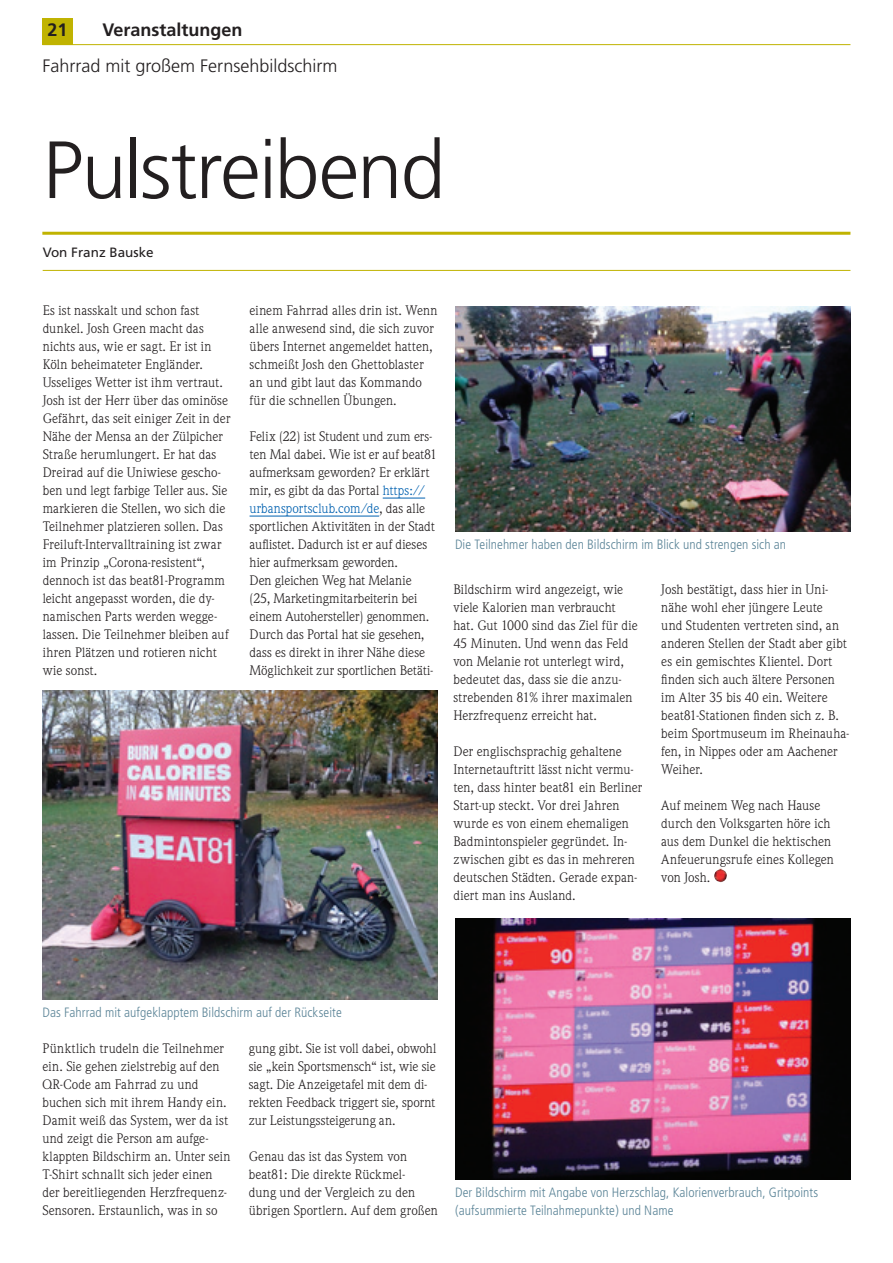
<style>
.page{position:relative;width:893px;height:1263px;background:#fff}
.page>*{position:absolute;margin:0;border:0;box-sizing:border-box;transform-origin:0 0}
.t1{font:300 81px "Frutiger";letter-spacing:-.025em;color:#231f20}
.t2{font:300 18px "Frutiger";color:#231f20}
.t3{font:700 18px "Frutiger";color:#231f20}
.t4{font:13.5px/18px "Weidemann";letter-spacing:.005em;color:#231f20}
.t5{font:300 condensed 13.5px/18px "Frutiger";letter-spacing:.005em;color:#5b8497}
.t6{font:13.5px "Frutiger";color:#231f20}
.s1{color:#0161b0}
</style>
<div class="page">
<hr style="left:43px;top:270px;width:807px;height:1px;background:#c0b301">
<hr style="left:42px;top:232px;width:808px;height:3px;background:#c0b301">
<hr style="left:42px;top:44px;width:808px;height:1px;background:#c0b301">
<div style="left:43px;top:18px;width:30px;height:26px;background:#c0b301"></div>
<hr style="left:383px;top:498px;width:42px;height:1px;background:#0161b0">
<hr style="left:250px;top:516px;width:129px;height:1px;background:#0161b0">
<img style="left:714px;top:868px;width:13px;height:14px">
<img style="left:43px;top:691px;width:395px;height:308px">
<img style="left:455px;top:306px;width:395px;height:225px">
<img style="left:455px;top:918px;width:395px;height:261px">
<h2 class="t3" style="left:48px;top:19px;width:22px">21</h2>
<h2 class="t3" style="left:102px;top:19px;width:142px">Veranstaltungen</h2>
<h2 class="t2" style="left:42px;top:56px;width:297px">Fahrrad mit großem Fernsehbildschirm</h2>
<h1 class="t1" style="left:43px;top:124px;width:404px">Pulstreibend</h1>
<p class="t6" style="left:43px;top:244px;width:113px">Von Franz Bauske</p>
<p class="t4" style="left:43px;top:301px;width:189px">Es ist nasskalt und schon fast dunkel. Josh Green macht das nichts aus, wie er sagt. Er ist in<br>Köln beheimateter Engländer.<br>Usseliges Wetter ist ihm vertraut.<br>Josh ist der Herr über das ominöse<br>Gefährt, das seit einiger Zeit in der<br>Nähe der Mensa an der Zülpicher<br>Straße herumlungert. Er hat das<br>Dreirad auf die Uniwiese gescho&shy;ben und legt farbige Teller aus. Sie markieren die Stellen, wo sich die<br>Teilnehmer platzieren sollen. Das<br>Freiluft-Intervalltraining ist zwar im Prinzip „Corona-resistent“, dennoch ist das beat81-Programm leicht angepasst worden, die dy&shy;namischen Parts werden wegge&shy;lassen. Die Teilnehmer bleiben auf ihren Plätzen und rotieren nicht wie sonst.</p>
<p class="t4" style="left:250px;top:301px;width:189px">einem Fahrrad alles drin ist. Wenn alle anwesend sind, die sich zuvor übers Internet angemeldet hatten, schmeißt Josh den Ghettoblaster an und gibt laut das Kommando für die schnellen Übungen.</p>
<p class="t4" style="left:250px;top:427px;width:189px">Felix (22) ist Student und zum ers&shy;ten Mal dabei. Wie ist er auf beat81 aufmerksam geworden? Er erklärt mir, es gibt da das Portal <span class="s1">https:// urbansportsclub.com/de</span>, das alle sportlichen Aktivitäten in der Stadt auflistet. Dadurch ist er auf dieses hier aufmerksam geworden.<br>Den gleichen Weg hat Melanie<br>(25, Marketingmitarbeiterin bei einem Autohersteller) genommen.<br>Durch das Portal hat sie gesehen, dass es direkt in ihrer Nähe diese Möglichkeit zur sportlichen Betäti-</p>
<p class="t5" style="left:455px;top:535px;width:333px">Die Teilnehmer haben den Bildschirm im Blick und strengen sich an</p>
<p class="t4" style="left:453px;top:580px;width:186px">Bildschirm wird angezeigt, wie viele Kalorien man verbraucht hat. Gut 1000 sind das Ziel für die<br>45 Minuten. Und wenn das Feld von Melanie rot unterlegt wird, bedeutet das, dass sie die anzu&shy;strebenden 81% ihrer maximalen<br>Herzfrequenz erreicht hat.</p>
<p class="t4" style="left:453px;top:742px;width:190px">Der englischsprachig gehaltene<br>Internetauftritt lässt nicht vermu&shy;ten, dass hinter beat81 ein Berliner<br>Start-up steckt. Vor drei Jahren wurde es von einem ehemaligen<br>Badmintonspieler gegründet. In&shy;zwischen gibt es das in mehreren deutschen Städten. Gerade expan&shy;diert man ins Ausland.</p>
<p class="t4" style="left:661px;top:580px;width:190px">Josh bestätigt, dass hier in Uni&shy;nähe wohl eher jüngere Leute<br>und Studenten vertreten sind, an anderen Stellen der Stadt aber gibt es ein gemischtes Klientel. Dort finden sich auch ältere Personen im Alter 35 bis 40 ein. Weitere beat81-Stationen finden sich z. B. beim Sportmuseum im Rheinauha&shy;fen, in Nippes oder am Aachener<br>Weiher.</p>
<p class="t4" style="left:661px;top:796px;width:174px">Auf meinem Weg nach Hause durch den Volksgarten höre ich aus dem Dunkel die hektischen<br>Anfeuerungsrufe eines Kollegen von Josh.</p>
<p class="t5" style="left:43px;top:1004px;width:301px">Das Fahrrad mit aufgeklapptem Bildschirm auf der Rückseite</p>
<p class="t4" style="left:43px;top:1039px;width:190px">Pünktlich trudeln die Teilnehmer ein. Sie gehen zielstrebig auf den<br>QR-Code am Fahrrad zu und buchen sich mit ihrem Handy ein.<br>Damit weiß das System, wer da ist und zeigt die Person am aufge&shy;klappten Bildschirm an. Unter sein<br>T-Shirt schnallt sich jeder einen der bereitliegenden Herzfrequenz-<br>Sensoren. Erstaunlich, was in so</p>
<p class="t4" style="left:249px;top:1039px;width:189px">gung gibt. Sie ist voll dabei, obwohl sie „kein Sportsmensch“ ist, wie sie sagt. Die Anzeigetafel mit dem di&shy;rekten Feedback triggert sie, spornt zur Leistungssteigerung an.</p>
<p class="t4" style="left:249px;top:1147px;width:191px">Genau das ist das System von beat81: Die direkte Rückmel-<br>dung und der Vergleich zu den übrigen Sportlern. Auf dem großen</p>
<p class="t5" style="left:455px;top:1183px;width:365px">Der Bildschirm mit Angabe von Herzschlag, Kalorienverbrauch, Gritpoints (aufsummierte Teilnahmepunkte) und Name</p>
</div>
